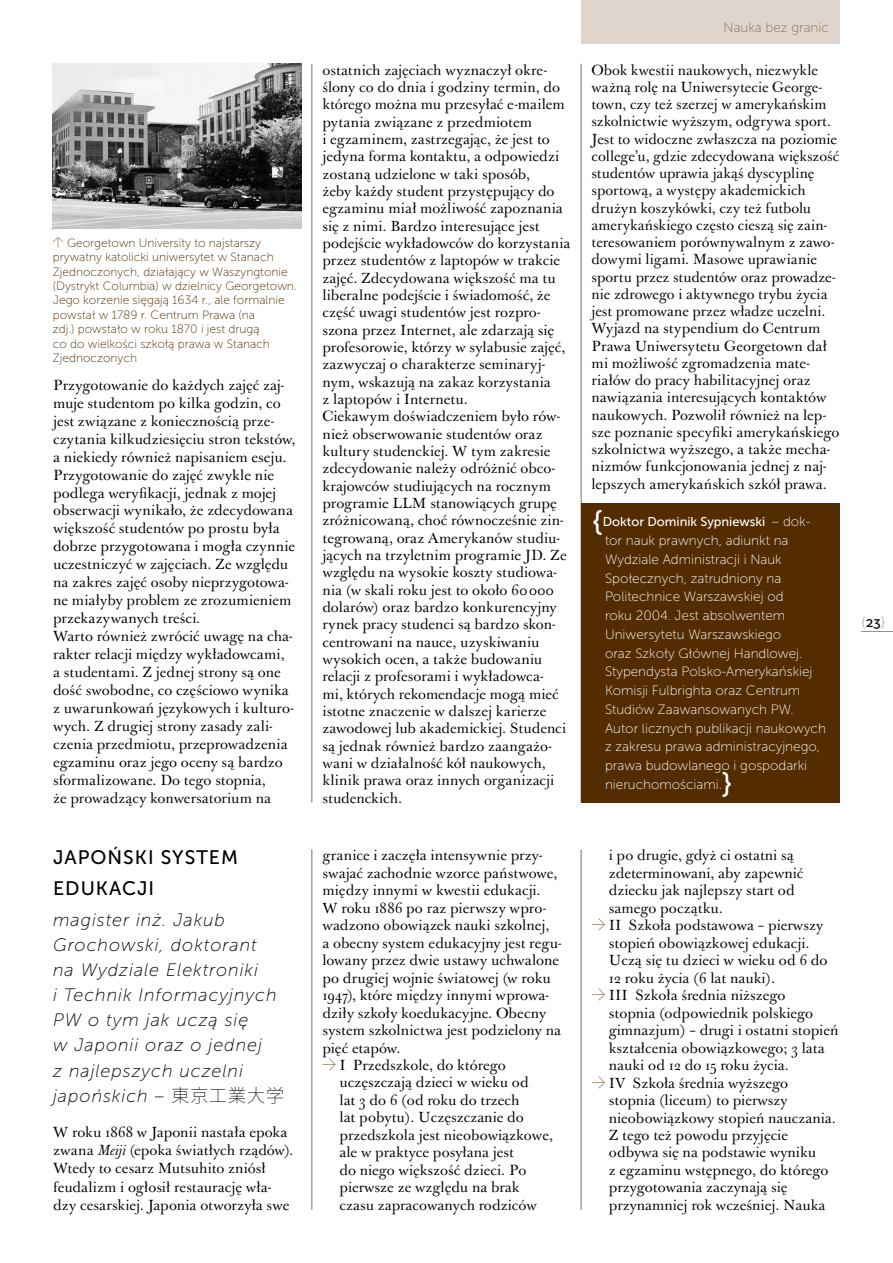
<style>
.page{position:relative;width:893px;height:1263px;background:#fff}
.page>*{position:absolute;margin:0;border:0;box-sizing:border-box;transform-origin:0 0}
.t1{font:30px "Museo Sans 500";color:#fff}
.t2{font:19.5px/31px "Museo Sans 500";letter-spacing:.05em;color:#000}
.t3{font:italic 18px/25px "Museo Sans 100";letter-spacing:.05em;color:#000}
.t4{font:14.25px/17.4px "J Baskerville";color:#000}
.t5{font:14.25px "Museo Sans 100";color:#a98e74}
.t6{font:13.5px/18.8px "Museo Sans 100";color:#fff}
.t7{font:13.5px "Museo Sans 100";color:#906e50}
.t8{font:12.75px "Museo Sans 500";color:#fff}
.t9{font:12px/14.4px "Museo Sans 100";color:#542c02}
.s1{font-family:"Purista";font-weight:300;color:#906e50}
.s2{font-family:"Koz Go Pr 6 N";font-weight:200;font-style:normal}
.s3{font-style:italic}
.s4{font-family:"Museo Sans 100";font-size:13.5px}
.s5{font-family:"Museo Sans 500";color:#000}
</style>
<div class="page">
<hr style="left:861px;top:631px;width:32px;height:1px;background:#a98e74">
<hr style="left:581px;top:64px;width:1px;height:739px;background:#906e50">
<hr style="left:581px;top:849px;width:1px;height:361px;background:#906e50">
<hr style="left:312px;top:64px;width:1px;height:739px;background:#906e50">
<hr style="left:312px;top:849px;width:1px;height:361px;background:#906e50">
<div style="left:581px;top:0;width:259px;height:43px;background:#e0d5cc"></div>
<div style="left:581px;top:503px;width:259px;height:300px;background:#542c02"></div>
<img style="left:53px;top:64px;width:248px;height:165px">
<p class="t9" style="left:53px;top:236px;width:245px"><span class="s1">↑</span> Georgetown University to najstarszy prywatny katolicki uniwersytet w Stanach Zjednoczonych, działający w Waszyngtonie (Dystrykt Columbia) w dzielnicy Georgetown.<br>Jego korzenie sięgają 1634 r., ale formalnie powstał w 1789 r. Centrum Prawa (na<br>zdj.) powstało w roku 1870 i jest drugą<br>co do wielkości szkołą prawa w Stanach Zjednoczonych</p>
<p class="t4" style="left:53px;top:376px;width:244px;line-height:18px">Przygotowanie do każdych zajęć zaj&shy;muje studentom po kilka godzin, co jest związane z koniecznością prze&shy;czytania kilkudziesięciu stron tekstów, a niekiedy również napisaniem eseju.<br>Przygotowanie do zajęć zwykle nie podlega weryfikacji, jednak z mojej obserwacji wynikało, że zdecydowana większość studentów po prostu była dobrze przygotowana i mogła czynnie uczestniczyć w zajęciach. Ze względu na zakres zajęć osoby nieprzygotowa&shy;ne miałyby problem ze zrozumieniem przekazywanych treści.<br>Warto również zwrócić uwagę na cha&shy;rakter relacji między wykładowcami,<br>a studentami. Z jednej strony są one dość swobodne, co częściowo wynika z uwarunkowań językowych i kulturo&shy;wych. Z drugiej strony zasady zali&shy;czenia przedmiotu, przeprowadzenia egzaminu oraz jego oceny są bardzo sformalizowane. Do tego stopnia,<br>że prowadzący konwersatorium na</p>
<h2 class="t2" style="left:53px;top:842px;width:186px">JAPOŃSKI SYSTEM<br>EDUKACJI</h2>
<p class="t3" style="left:53px;top:908px;width:232px">magister inż. Jakub<br>Grochowski, doktorant<br>na Wydziale Elektroniki<br>i Technik Informacyjnych<br>PW o tym jak uczą się<br>w Japonii oraz o jednej<br>z najlepszych uczelni japońskich – <span class="s2">東京工業大学</span></p>
<p class="t4" style="left:53px;top:1123px;width:242px;line-height:18.3px">W roku 1868 w Japonii nastała epoka zwana <span class="s3">Meiji</span> (epoka światłych rządów).<br>Wtedy to cesarz Mutsuhito zniósł feudalizm i ogłosił restaurację wła&shy;dzy cesarskiej. Japonia otworzyła swe</p>
<p class="t4" style="left:322px;top:62px;width:250px">ostatnich zajęciach wyznaczył okre&shy;ślony co do dnia i godziny termin, do którego można mu przesyłać e-mailem pytania związane z przedmiotem<br>i egzaminem, zastrzegając, że jest to jedyna forma kontaktu, a odpowiedzi zostaną udzielone w taki sposób,<br>żeby każdy student przystępujący do egzaminu miał możliwość zapoznania się z nimi. Bardzo interesujące jest podejście wykładowców do korzystania przez studentów z laptopów w trakcie zajęć. Zdecydowana większość ma tu liberalne podejście i świadomość, że część uwagi studentów jest rozpro&shy;szona przez Internet, ale zdarzają się profesorowie, którzy w sylabusie zajęć, zazwyczaj o charakterze seminaryj&shy;nym, wskazują na zakaz korzystania<br>z laptopów i Internetu.<br>Ciekawym doświadczeniem było rów&shy;nież obserwowanie studentów oraz kultury studenckiej. W tym zakresie zdecydowanie należy odróżnić obco&shy;krajowców studiujących na rocznym programie LLM stanowiących grupę zróżnicowaną, choć równocześnie zin&shy;tegrowaną, oraz Amerykanów studiu&shy;jących na trzyletnim programie JD. Ze względu na wysokie koszty studiowa&shy;nia (w skali roku jest to około 60000 dolarów) oraz bardzo konkurencyjny rynek pracy studenci są bardzo skon&shy;centrowani na nauce, uzyskiwaniu wysokich ocen, a także budowaniu relacji z profesorami i wykładowca-<br>mi, których rekomendacje mogą mieć istotne znaczenie w dalszej karierze zawodowej lub akademickiej. Studenci są jednak również bardzo zaangażo&shy;wani w działalność kół naukowych, klinik prawa oraz innych organizacji studenckich.</p>
<p class="t4" style="left:322px;top:847px;width:241px">granice i zaczęła intensywnie przy&shy;swajać zachodnie wzorce państwowe, między innymi w kwestii edukacji.<br>W roku 1886 po raz pierwszy wpro&shy;wadzono obowiązek nauki szkolnej,<br>a obecny system edukacyjny jest regu&shy;lowany przez dwie ustawy uchwalone po drugiej wojnie światowej (w roku 1947), które między innymi wprowa&shy;dziły szkoły koedukacyjne. Obecny system szkolnictwa jest podzielony na pięć etapów.</p>
<p class="t4" style="left:339px;top:1057px;width:215px;text-indent:-17px"><span class="s1">→</span> I Przedszkole, do którego uczęszczają dzieci w wieku od<br>lat 3 do 6 (od roku do trzech<br>lat pobytu). Uczęszczanie do przedszkola jest nieobowiązkowe, ale w praktyce posyłana jest<br>do niego większość dzieci. Po pierwsze ze względu na brak czasu zapracowanych rodziców</p>
<p class="t7" style="left:724px;top:21px;width:107px">Nauka bez granic</p>
<p class="t4" style="left:591px;top:62px;width:250px">Obok kwestii naukowych, niezwykle ważną rolę na Uniwersytecie George&shy;town, czy też szerzej w amerykańskim szkolnictwie wyższym, odgrywa sport.<br>Jest to widoczne zwłaszcza na poziomie college’u, gdzie zdecydowana większość studentów uprawia jakąś dyscyplinę sportową, a występy akademickich drużyn koszykówki, czy też futbolu amerykańskiego często cieszą się zain&shy;teresowaniem porównywalnym z zawo&shy;dowymi ligami. Masowe uprawianie sportu przez studentów oraz prowadze&shy;nie zdrowego i aktywnego trybu życia jest promowane przez władze uczelni.<br>Wyjazd na stypendium do Centrum Prawa Uniwersytetu Georgetown dał mi możliwość zgromadzenia mate&shy;riałów do pracy habilitacyjnej oraz nawiązania interesujących kontaktów naukowych. Pozwolił również na lep&shy;sze poznanie specyfiki amerykańskiego szkolnictwa wyższego, a także mecha&shy;nizmów funkcjonowania jednej z naj&shy;lepszych amerykańskich szkół prawa.</p>
<h1 class="t1" style="left:592px;top:505px;width:12px">{</h1>
<p class="t8" style="left:603px;top:515px;width:209px">Doktor Dominik Sypniewski <span class="s4">– dok-</span></p>
<p class="t6" style="left:605px;top:531px;width:222px">tor nauk prawnych, adiunkt na<br>Wydziale Administracji i Nauk<br>Społecznych, zatrudniony na<br>Politechnice Warszawskiej od<br>roku 2004. Jest absolwentem<br>Uniwersytetu Warszawskiego<br>oraz Szkoły Głównej Handlowej.<br>Stypendysta Polsko-Amerykańskiej<br>Komisji Fulbrighta oraz Centrum<br>Studiów Zaawansowanych PW.<br>Autor licznych publikacji naukowych z zakresu prawa administracyjnego, prawa budowlanego i gospodarki nieruchomościami.</p>
<h1 class="t1" style="left:722px;top:767px;width:12px">}</h1>
<p class="t4" style="left:609px;top:847px;width:196px">i po drugie, gdyż ci ostatni są zdeterminowani, aby zapewnić dziecku jak najlepszy start od samego początku.</p>
<p class="t4" style="left:609px;top:917px;width:220px;text-indent:-17px"><span class="s1">→</span> II Szkoła podstawowa – pierwszy stopień obowiązkowej edukacji.<br>Uczą się tu dzieci w wieku od 6 do<br>12 roku życia (6 lat nauki).</p>
<p class="t4" style="left:609px;top:987px;width:231px;text-indent:-17px"><span class="s1">→</span> III Szkoła średnia niższego<br>stopnia (odpowiednik polskiego gimnazjum) – drugi i ostatni stopień kształcenia obowiązkowego; 3 lata nauki od 12 do 15 roku życia.</p>
<p class="t4" style="left:609px;top:1074px;width:229px;text-indent:-17px"><span class="s1">→</span> IV Szkoła średnia wyższego stopnia (liceum) to pierwszy nieobowiązkowy stopień nauczania.<br>Z tego też powodu przyjęcie odbywa się na podstawie wyniku<br>z egzaminu wstępnego, do którego przygotowania zaczynają się przynamniej rok wcześniej. Nauka</p>
<p class="t5" style="left:861px;top:614px;width:26px">{<span class="s5">23</span>}</p>
</div>
